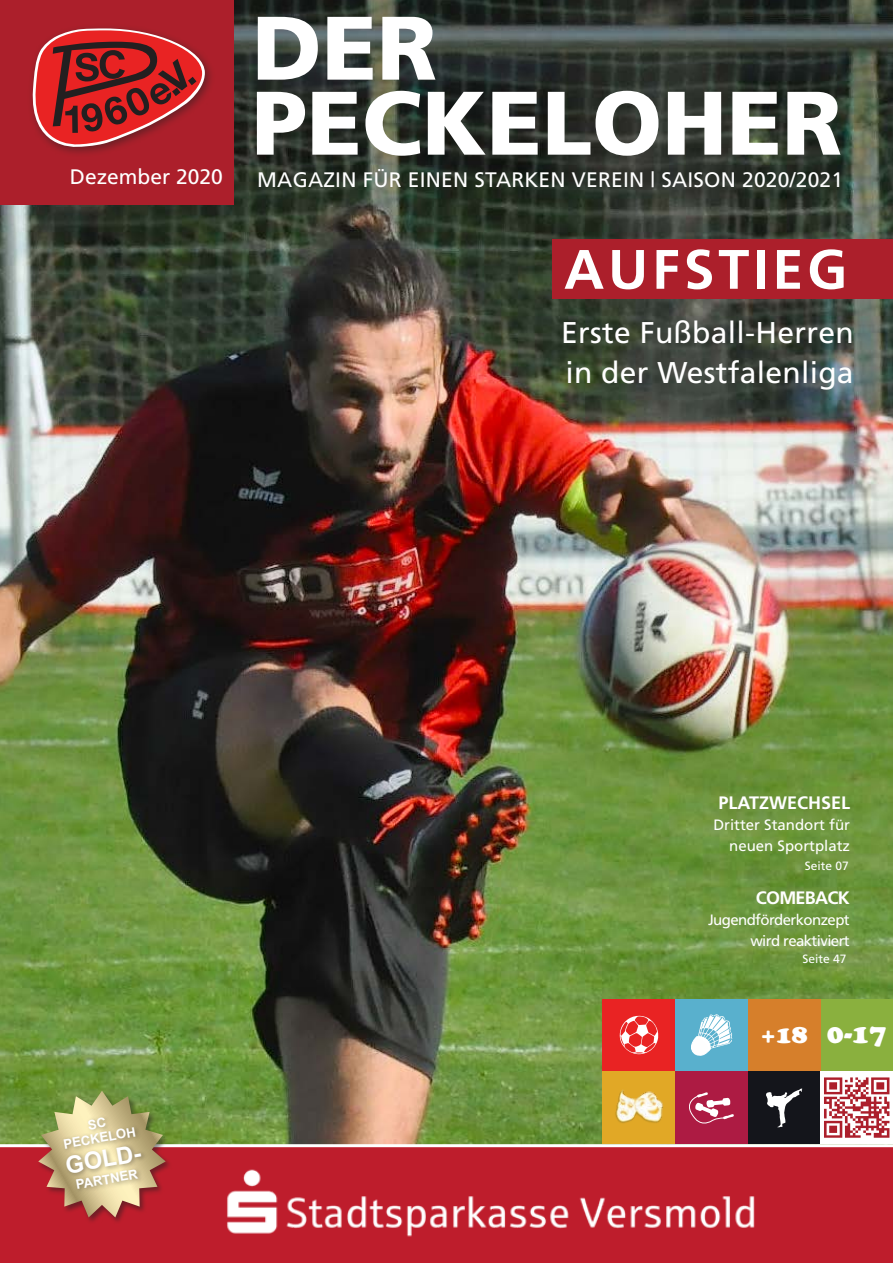
<style>
.page{position:relative;width:893px;height:1263px;background:#fff}
.page>*{position:absolute;margin:0;border:0;box-sizing:border-box;transform-origin:0 0}
.t1{font:900 90px/75px "Frutiger";color:#fff}
.t2{font:700 55.5px "Frutiger";letter-spacing:.07em;color:#fff}
.t3{font:30px/40.5px "Frutiger";letter-spacing:.01em;color:#fff}
.t4{font:27.15px "Cooper Black Std";color:#fff}
.t5{font:700 23.7px "Arial";color:#fff}
.t6{font:21px "Frutiger";letter-spacing:.01em;color:#fff}
.t7{font:700 18px "Frutiger";color:#fff}
.t8{font:700 18px "Frutiger";letter-spacing:-.04em;color:#fff}
.t9{font:15px/21px "Frutiger";letter-spacing:-.04em;color:#fff;text-align:right}
.t10{font:15px/21px "Frutiger";color:#fff;text-align:right}
.t11{font:700 13.2px/14.4px "Arial";color:#fff;text-align:center}
.t12{font:12px "Frutiger CE";color:#fff}
.s1{font-size:24.9px}
</style>
<div class="page">
<img style="left:0;top:0;width:893px;height:1144px">
<div style="left:0;top:0;width:234px;height:204px;background:#ac1f2b"></div>
<div style="left:27px;top:23px;width:189px;height:134px;background:#231f20;opacity:.5"></div>
<svg style="left:29px;top:28px;width:176px;height:121px"></svg>
<div style="left:0;top:1147px;width:893px;height:116px;background:#be1d2c"></div>
<div style="left:37px;top:1089px;width:136px;height:135px;background:#231f20;opacity:.5"></div>
<svg style="left:38px;top:1091px;width:128px;height:126px"></svg>
<div style="left:61px;top:1115px;width:87px;height:80px;background:#231f20;opacity:.4"></div>
<img style="left:286px;top:1196px;width:469px;height:41px">
<div style="left:603px;top:999px;width:72px;height:72px;background:#e92323"></div>
<svg style="left:620px;top:1016px;width:38px;height:38px"></svg>
<div style="left:675px;top:999px;width:73px;height:72px;background:#59b0cd"></div>
<svg style="left:691px;top:1014px;width:41px;height:42px"></svg>
<div style="left:820px;top:999px;width:73px;height:72px;background:#8ab03e"></div>
<div style="left:748px;top:999px;width:72px;height:72px;background:#d67f2b"></div>
<div style="left:748px;top:1071px;width:72px;height:73px;background:#14151b"></div>
<svg style="left:766px;top:1088px;width:36px;height:39px"></svg>
<div style="left:675px;top:1071px;width:73px;height:73px;background:#ad1b43"></div>
<svg style="left:689px;top:1092px;width:45px;height:31px"></svg>
<div style="left:603px;top:1071px;width:72px;height:73px;background:#e1a826"></div>
<img style="left:615px;top:1090px;width:48px;height:33px">
<div style="left:820px;top:1071px;width:73px;height:73px;background:#fff"></div>
<svg style="left:824px;top:1077px;width:65px;height:61px"></svg>
<div style="left:552px;top:239px;width:341px;height:60px;background:#ac1f2b"></div>
<img style="left:227px;top:1169px;width:51px;height:65px">
<h1 class="t1" style="left:252px;top:9px;width:592px">DER<br>PECKELOHER</h1>
<p class="t6" style="left:70px;top:165px;width:154px">Dezember 2020</p>
<p class="t6" style="left:257px;top:167px;width:587px">MAGAZIN FÜR EINEN STARKEN VEREIN | SAISON 2020/2021</p>
<h2 class="t2" style="left:564px;top:237px;width:285px">AUFSTIEG</h2>
<h3 class="t3" style="left:561px;top:312px;width:294px">Erste Fußball-Herren in der Westfalenliga</h3>
<p class="t7" style="left:718px;top:792px;width:133px">PLATZWECHSEL</p>
<p class="t10" style="left:713px;top:814px;width:138px">Dritter Standort für neuen Sportplatz</p>
<p class="t12" style="left:805px;top:859px;width:46px">Seite 07</p>
<p class="t8" style="left:756px;top:887px;width:95px">COMEBACK</p>
<p class="t9" style="left:708px;top:909px;width:143px">Jugendförderkonzept wird reaktiviert</p>
<p class="t12" style="left:803px;top:952px;width:46px">Seite 47</p>
<p class="t11" style="left:60px;top:1123px;width:75px;rotate:-10deg">SC<br>PECKELOH</p>
<p class="t5" style="left:63px;top:1150px;width:82px;rotate:-10deg">GOLD-</p>
<p class="t11" style="left:75px;top:1178px;width:64px;rotate:-10deg">PARTNER</p>
<p class="t4" style="left:761px;top:1017px;width:127px"><span class="s1">+18</span> 0-17</p>
</div>
